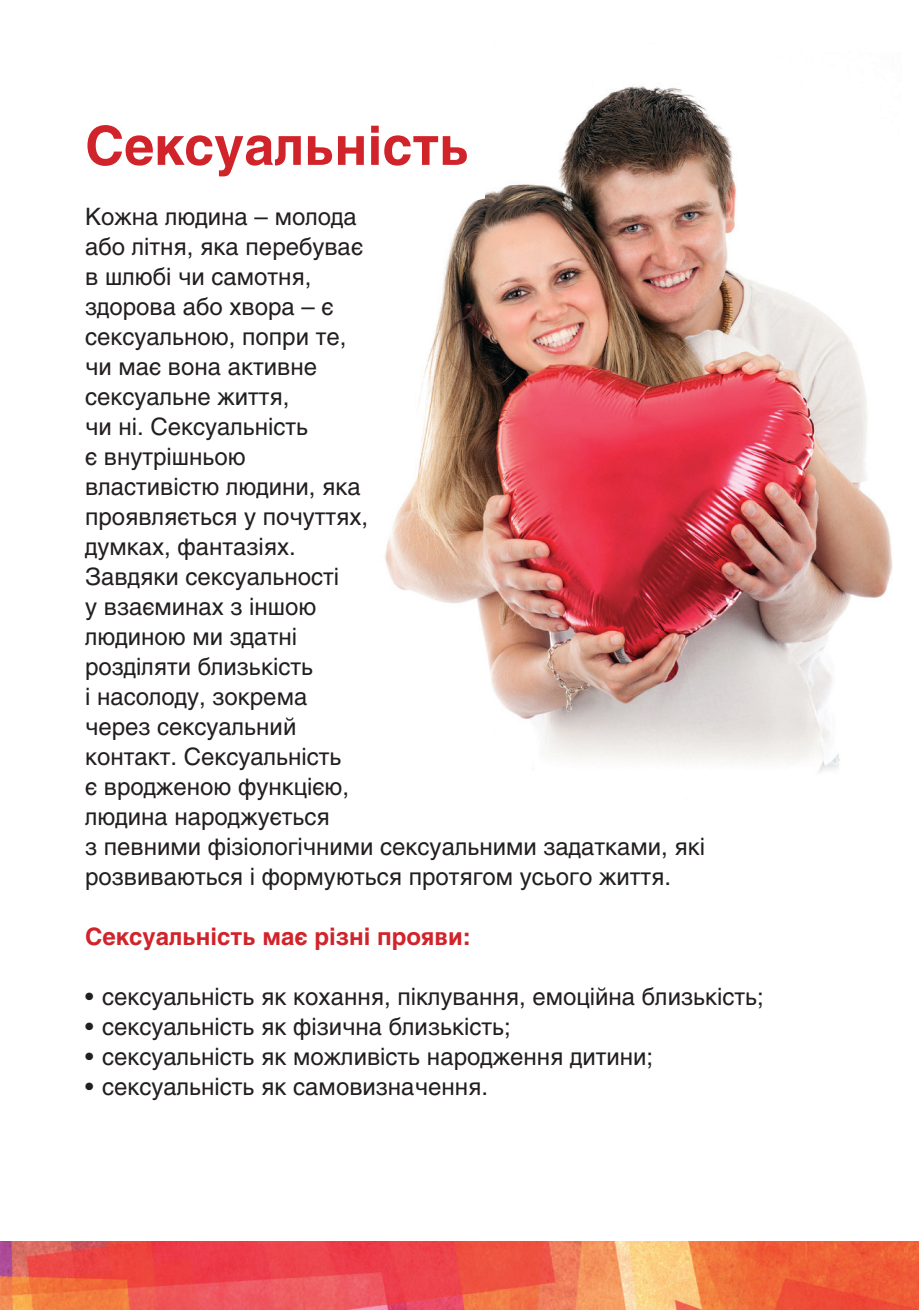
<style>
.page{position:relative;width:919px;height:1310px;background:#fff}
.page>*{position:absolute;margin:0;border:0;box-sizing:border-box;transform-origin:0 0}
.t1{font:700 54px "AG Letterica C";color:#d1232a}
.t2{font:24px/30px "AG Letterica C";color:#231f20}
.t3{font:700 24px "AG Letterica C";color:#d1232a}
</style>
<div class="page">
<img style="left:385px;top:85px;width:507px;height:688px">
<img style="left:0;top:1242px;width:918px;height:68px">
<h1 class="t1" style="left:85px;top:114px;width:385px">Сексуальність</h1>
<p class="t2" style="left:85px;top:201px;width:621px">Кожна людина – молода<br>або літня, яка перебуває<br>в шлюбі чи самотня,<br>здорова або хвора – є<br>сексуальною, попри те,<br>чи має вона активне<br>сексуальне життя,<br>чи ні. Сексуальність<br>є внутрішньою<br>властивістю людини, яка<br>проявляється у почуттях,<br>думках, фантазіях.<br>Завдяки сексуальності<br>у взаєминах з іншою<br>людиною ми здатні<br>розділяти близькість<br>і насолоду, зокрема<br>через сексуальний<br>контакт. Сексуальність<br>є вродженою функцією,<br>людина народжується<br>з певними фізіологічними сексуальними задатками, які розвиваються і формуються протягом усього життя.</p>
<p class="t3" style="left:85px;top:922px;width:387px">Сексуальність має різні прояви:</p>
<p class="t2" style="left:85px;top:981px;width:680px">• сексуальність як кохання, піклування, емоційна близькість;</p>
<p class="t2" style="left:85px;top:1011px;width:427px">• сексуальність як фізична близькість;</p>
<p class="t2" style="left:85px;top:1041px;width:569px">• сексуальність як можливість народження дитини;</p>
<p class="t2" style="left:85px;top:1071px;width:404px">• сексуальність як самовизначення.</p>
</div>
